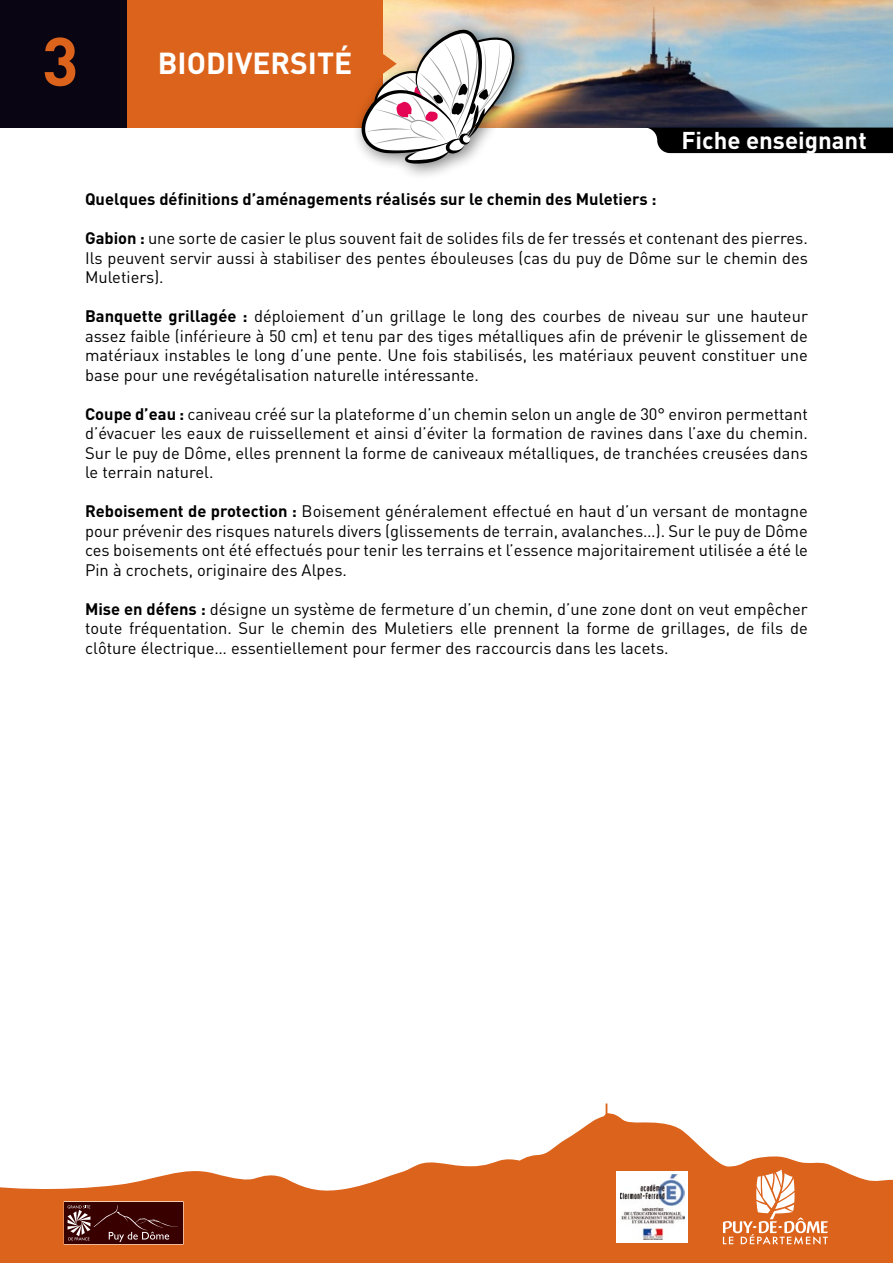
<style>
.page{position:relative;width:893px;height:1263px;background:#fff}
.page>*{position:absolute;margin:0;border:0;box-sizing:border-box;transform-origin:0 0}
.t1{font:700 67.5px "DIN";color:#dc631b}
.t2{font:700 30px "DIN";color:#fff}
.t3{font:700 24px "DIN";color:#fff}
.t4{font:16.5px/19.5px "DIN";color:#000;text-align:justify}
.t5{font:700 16.5px "DIN";color:#000}
.s1{font-weight:700}
</style>
<div class="page">
<img style="left:383px;top:0;width:510px;height:128px">
<svg style="left:0;top:1103px;width:893px;height:160px;fill:#dc631b"></svg>
<div style="left:0;top:0;width:128px;height:128px;background:#0a0512"></div>
<div style="left:128px;top:0;width:255px;height:128px;background:#dc631b"></div>
<div style="left:648px;top:128px;width:245px;height:25px;background:#000"></div>
<svg style="left:64px;top:1201px;width:120px;height:43px"></svg>
<div style="left:351px;top:19px;width:180px;height:161px;background:#000;opacity:.5"></div>
<svg style="left:357px;top:29px;width:157px;height:135px"></svg>
<div style="left:617px;top:1171px;width:71px;height:72px;background:#fff"></div>
<img style="left:620px;top:1175px;width:65px;height:65px">
<svg style="left:723px;top:1169px;width:105px;height:76px"></svg>
<h1 class="t1" style="left:42px;top:17px;width:38px">3</h1>
<h2 class="t2" style="left:158px;top:43px;width:37px">BIODIVERSIT</h2>
<h2 class="t2" style="left:334px;top:43px;width:20px">é</h2>
<h3 class="t3" style="left:681px;top:124px;width:187px">Fiche enseignant</h3>
<p class="t5" style="left:85px;top:188px;width:573px">Quelques définitions d’aménagements réalisés sur le chemin des M uletiers :</p>
<p class="t4" style="left:85px;top:228px;width:724px"><span class="s1">Gabion :</span> une sorte de casier le plus souvent fait de solides fils de fer tressés et contenant des pierres.<br>Ils peuvent servir aussi à stabiliser des pentes ébouleuses (cas du puy de Dôme sur le chemin des Muletiers).</p>
<p class="t4" style="left:85px;top:306px;width:724px"><span class="s1">Banquette grillagée :</span> déploiement d’un grillage le long des courbes de niveau sur une hauteur assez faible (inférieure à 50 cm) et tenu par des tiges métalliques afin de prévenir le glissement de matériaux instables le long d’une pente. Une fois stabilisés, les matériaux peuvent constituer une base pour une revégétalisation naturelle intéressante.</p>
<p class="t4" style="left:85px;top:404px;width:724px"><span class="s1">Coupe d’eau :</span> caniveau créé sur la plateforme d’un chemin selon un angle de 30° environ permettant d’évacuer les eaux de ruissellement et ainsi d’éviter la formation de ravines dans l’axe du chemin.<br>Sur le puy de Dôme, elles prennent la forme de caniveaux métalliques, de tranchées creusées dans le terrain naturel.</p>
<p class="t4" style="left:85px;top:501px;width:724px"><span class="s1">Reboisement de protection :</span> Boisement généralement effectué en haut d’un versant de montagne pour prévenir des risques naturels divers (glissements de terrain, avalanches…). Sur le puy de Dôme ces boisements ont été effectués pour tenir les terrains et l’essence majoritairement utilisée a été le Pin à crochets, originaire des Alpes.</p>
<p class="t4" style="left:85px;top:599px;width:724px"><span class="s1">Mise en défens :</span> désigne un système de fermeture d’un chemin, d’une zone dont on veut empêcher toute fréquentation. Sur le chemin des Muletiers elle prennent la forme de grillages, de fils de clôture électrique… essentiellement pour fermer des raccourcis dans les lacets.</p>
</div>
